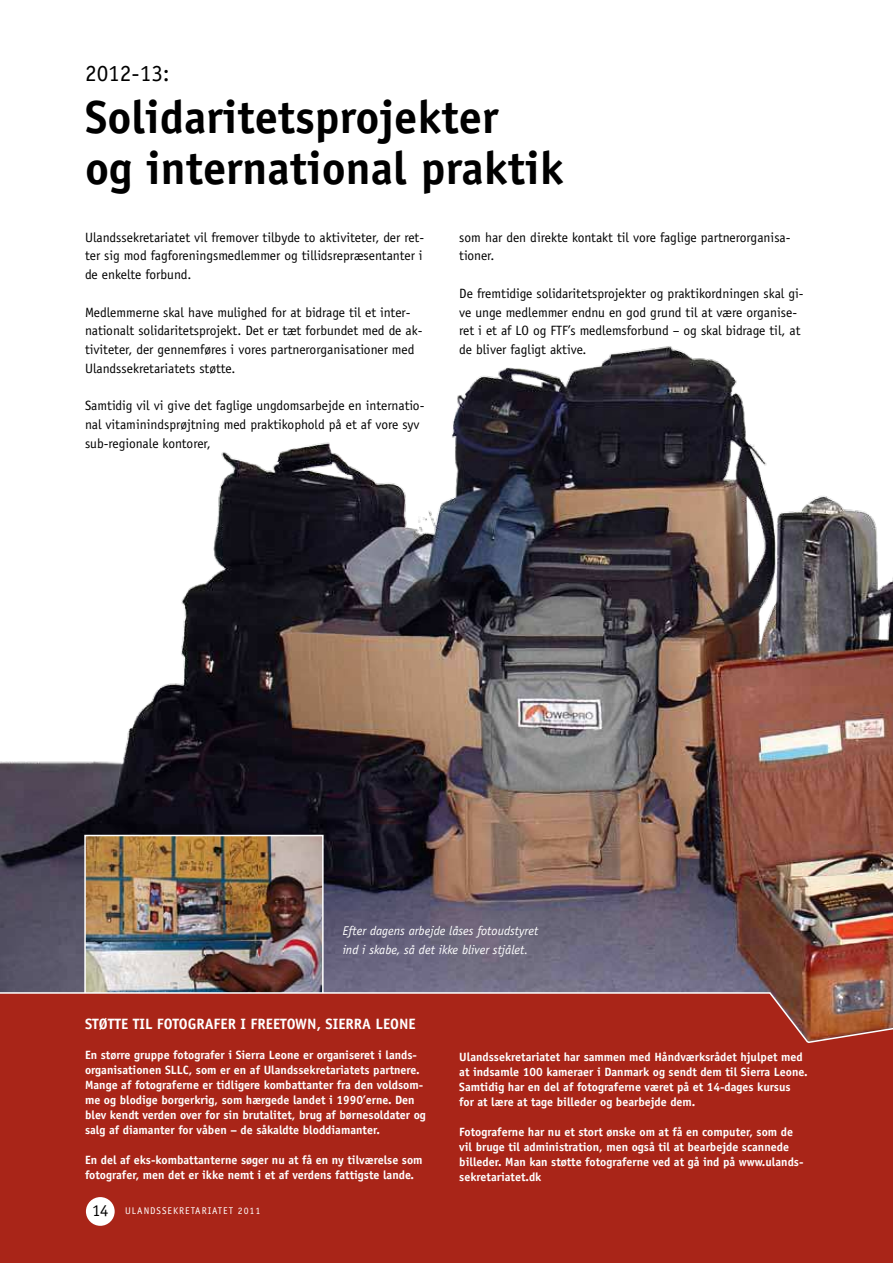
<style>
.page{position:relative;width:893px;height:1263px;background:#fff}
.page>*{position:absolute;margin:0;border:0;box-sizing:border-box;transform-origin:0 0}
.t1{font:700 46.5px/51px "Officina Sans";color:#000}
.t2{font:23.25px "Officina Sans";color:#000}
.t3{font:700 15px "Officina Sans";color:#fff}
.t4{font:13.5px/18.8px "Officina Sans";color:#000}
.t5{font:italic 12.75px/18.8px "Officina Sans";color:#fff}
.t6{font:700 12px/15px "Officina Sans";color:#fff}
.t7{font:9.75px "Officina Sans";letter-spacing:.1em;color:#fff}
.s1{font-size:16.5px;color:#000}
</style>
<div class="page">
<img style="left:0;top:346px;width:893px;height:645px">
<img style="left:87px;top:838px;width:234px;height:153px">
<div style="left:84px;top:835px;width:240px;height:160px;border:2px solid #fff"></div>
<div style="left:0;top:991px;width:893px;height:272px;background:#a92518"></div>
<div style="left:86px;top:1197px;width:29px;height:29px;background:#fff;border-radius:50%"></div>
<h2 class="t2" style="left:85px;top:59px;width:86px">2012-13:</h2>
<h1 class="t1" style="left:85px;top:91px;width:480px">Solidaritetsprojekter<br>og international praktik</h1>
<p class="t4" style="left:85px;top:227px;width:341px;text-align:justify">Ulandssekretariatet vil fremover tilbyde to aktiviteter, der ret&shy;ter sig mod fagforeningsmedlemmer og tillidsrepræsentanter i de enkelte forbund.</p>
<p class="t4" style="left:85px;top:302px;width:339px">Medlemmerne skal have mulighed for at bidrage til et inter&shy;nationalt solidaritetsprojekt. Det er tæt forbundet med de ak&shy;tiviteter, der gennemføres i vores partnerorganisationer med Ulandssekretariatets støtte.</p>
<p class="t4" style="left:85px;top:396px;width:341px">Samtidig vil vi give det faglige ungdomsarbejde en internatio&shy;nal vitaminindsprøjtning med praktikophold på et af vore syv sub-regionale kontorer,</p>
<p class="t4" style="left:459px;top:227px;width:333px">som har den direkte kontakt til vore faglige partnerorganisa&shy;tioner.</p>
<p class="t4" style="left:459px;top:284px;width:347px">De fremtidige solidaritetsprojekter og praktikordningen skal gi&shy;ve unge medlemmer endnu en god grund til at være organise&shy;ret฀i฀et฀af฀LO฀og฀FTF’s฀medlemsforbund฀–฀og฀skal฀bidrage฀til,฀at฀ de bliver fagligt aktive.</p>
<p class="t5" style="left:343px;top:923px;width:197px">Efter dagens arbejde låses fotoudstyret ind i skabe, så det ikke bliver stjålet.</p>
<p class="t3" style="left:85px;top:1015px;width:332px">STØTTE TIL FOTOGRAFER I FREETOWN, SIERRA LEONE</p>
<p class="t6" style="left:85px;top:1047px;width:342px">En større gruppe fotografer i Sierra Leone er organiseret i lands&shy;organisationen SLLC, som er en af Ulandssekretariatets partnere.<br>Mange af fotograferne er tidligere kombattanter fra den voldsom&shy;me og blodige borgerkrig, som hærgede landet i 1990’erne. Den blev kendt verden over for sin brutalitet, brug af børnesoldater og salg af diamanter for våben – de såkaldte bloddiamanter.</p>
<p class="t6" style="left:85px;top:1152px;width:339px">En del af eks-kombattanterne søger nu at få en ny tilværelse som fotografer, men det er ikke nemt i et af verdens fattigste lande.</p>
<p class="t7" style="left:92px;top:1205px;width:170px"><span class="s1">14</span> ULANDSSEKRETARIATET 2011</p>
<p class="t6" style="left:459px;top:1049px;width:350px">Ulandssekretariatet har sammen med Håndværksrådet hjulpet med at indsamle 100 kameraer i Danmark og sendt dem til Sierra Leone.<br>Samtidig har en del af fotograferne været på et 14-dages kursus for at lære at tage billeder og bearbejde dem.</p>
<p class="t6" style="left:459px;top:1124px;width:346px">Fotograferne har nu et stort ønske om at få en computer, som de vil bruge til administration, men også til at bearbejde scannede billeder. Man kan støtte fotograferne ved at gå ind på www.ulands&shy;sekretariatet.dk</p>
</div>
